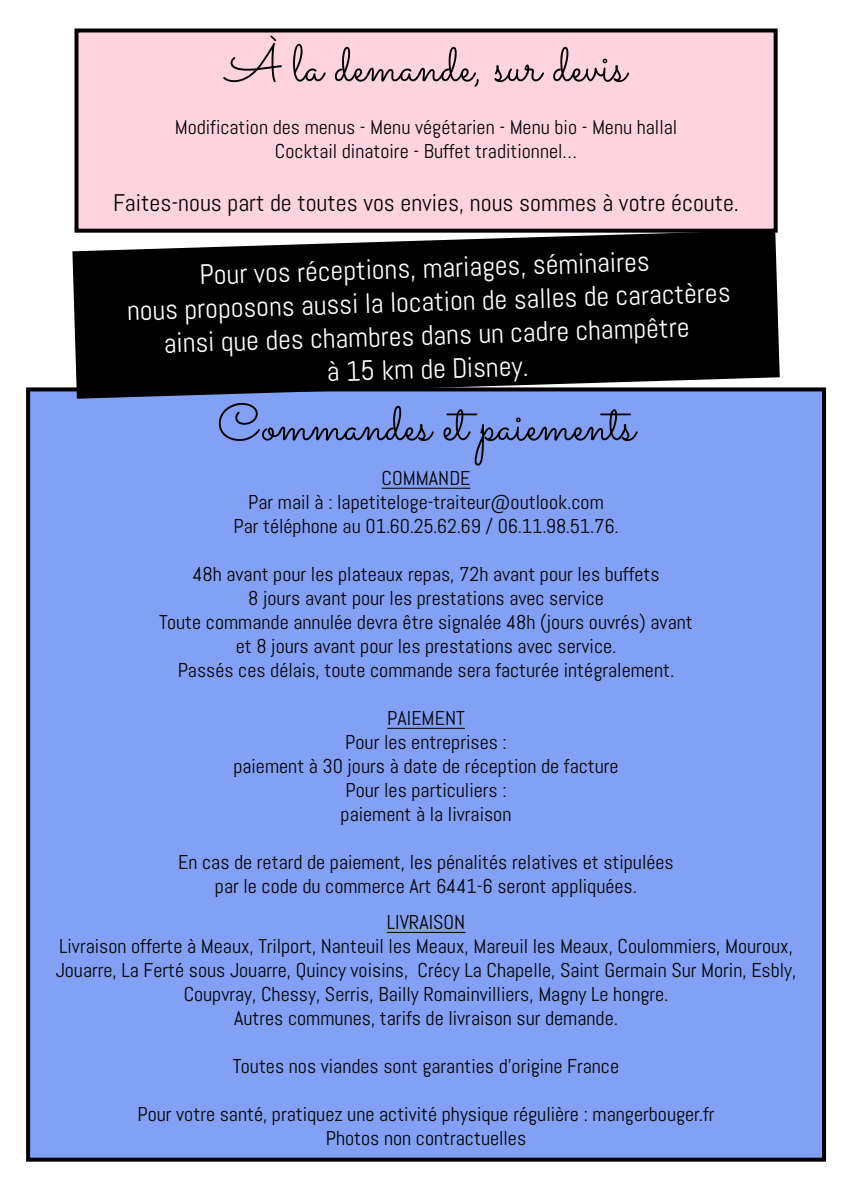
<style>
.page{position:relative;width:851px;height:1191px;background:#fff}
.page>*{position:absolute;margin:0;border:0;box-sizing:border-box;transform-origin:0 0}
.t1{font:52px "Sacramento";color:#000}
.t2{font:28px/33.6px "Abel";color:#fff;text-align:center}
.t3{font:24px "Abel";color:#000}
.t4{font:20px/24px "Abel";color:#000;text-align:center}
</style>
<div class="page">
<div style="left:76px;top:30px;width:699px;height:201px;background:#ffd4e0"></div>
<div style="left:74px;top:28px;width:703px;height:205px;border:4px solid #000"></div>
<div style="left:28px;top:389px;width:795px;height:770px;background:#82a1f4"></div>
<hr style="left:381px;top:488px;width:89px;height:1px;background:#000">
<hr style="left:387px;top:728px;width:78px;height:1px;background:#000">
<hr style="left:387px;top:932px;width:78px;height:1px;background:#000">
<svg style="left:72px;top:230px;width:707px;height:169px;fill:#000"></svg>
<h1 class="t1" style="left:226px;top:32px;width:402px">À la demande, sur devis</h1>
<p class="t4" style="left:175px;top:115px;width:504px">Modification des menus - Menu végétarien - Menu bio - Menu hallal<br>Cocktail dinatoire - Buffet traditionnel…</p>
<p class="t3" style="left:113px;top:187px;width:627px">Faites-nous part de toutes vos envies, nous sommes à votre écoute.</p>
<h2 class="t2" style="left:125px;top:262px;width:605px;rotate:-2deg">Pour vos réceptions, mariages, séminaires<br>nous proposons aussi la location de salles de caractères ainsi que des chambres dans un cadre champêtre<br>à 15 km de Disney.</h2>
<h1 class="t1" style="left:217px;top:391px;width:419px">Commandes et paiements</h1>
<p class="t4" style="left:233px;top:466px;width:387px">COMMANDE<br>Par mail à : lapetiteloge-traiteur@outlook.com<br>Par téléphone au 01.60.25.62.69 / 06.11.98.51.76.</p>
<p class="t4" style="left:159px;top:562px;width:535px">48h avant pour les plateaux repas, 72h avant pour les buffets<br>8 jours avant pour les prestations avec service<br>Toute commande annulée devra être signalée 48h (jours ouvrés) avant et 8 jours avant pour les prestations avec service.<br>Passés ces délais, toute commande sera facturée intégralement.</p>
<p class="t4" style="left:233px;top:706px;width:387px">PAIEMENT<br>Pour les entreprises :<br>paiement à 30 jours à date de réception de facture<br>Pour les particuliers :<br>paiement à la livraison</p>
<p class="t4" style="left:178px;top:850px;width:497px">En cas de retard de paiement, les pénalités relatives et stipulées par le code du commerce Art 6441-6 seront appliquées.</p>
<p class="t4" style="left:56px;top:910px;width:741px">LIVRAISON<br>Livraison offerte à Meaux, Trilport, Nanteuil les Meaux, Mareuil les Meaux, Coulommiers, Mouroux, Jouarre, La Ferté sous Jouarre, Quincy voisins, Crécy La Chapelle, Saint Germain Sur Morin, Esbly, Coupvray, Chessy, Serris, Bailly Romainvilliers, Magny Le hongre.<br>Autres communes, tarifs de livraison sur demande.</p>
<p class="t4" style="left:233px;top:1054px;width:387px">Toutes nos viandes sont garanties d’origine France</p>
<p class="t4" style="left:137px;top:1102px;width:578px">Pour votre santé, pratiquez une activité physique régulière : mangerbouger.fr<br>Photos non contractuelles</p>
</div>
